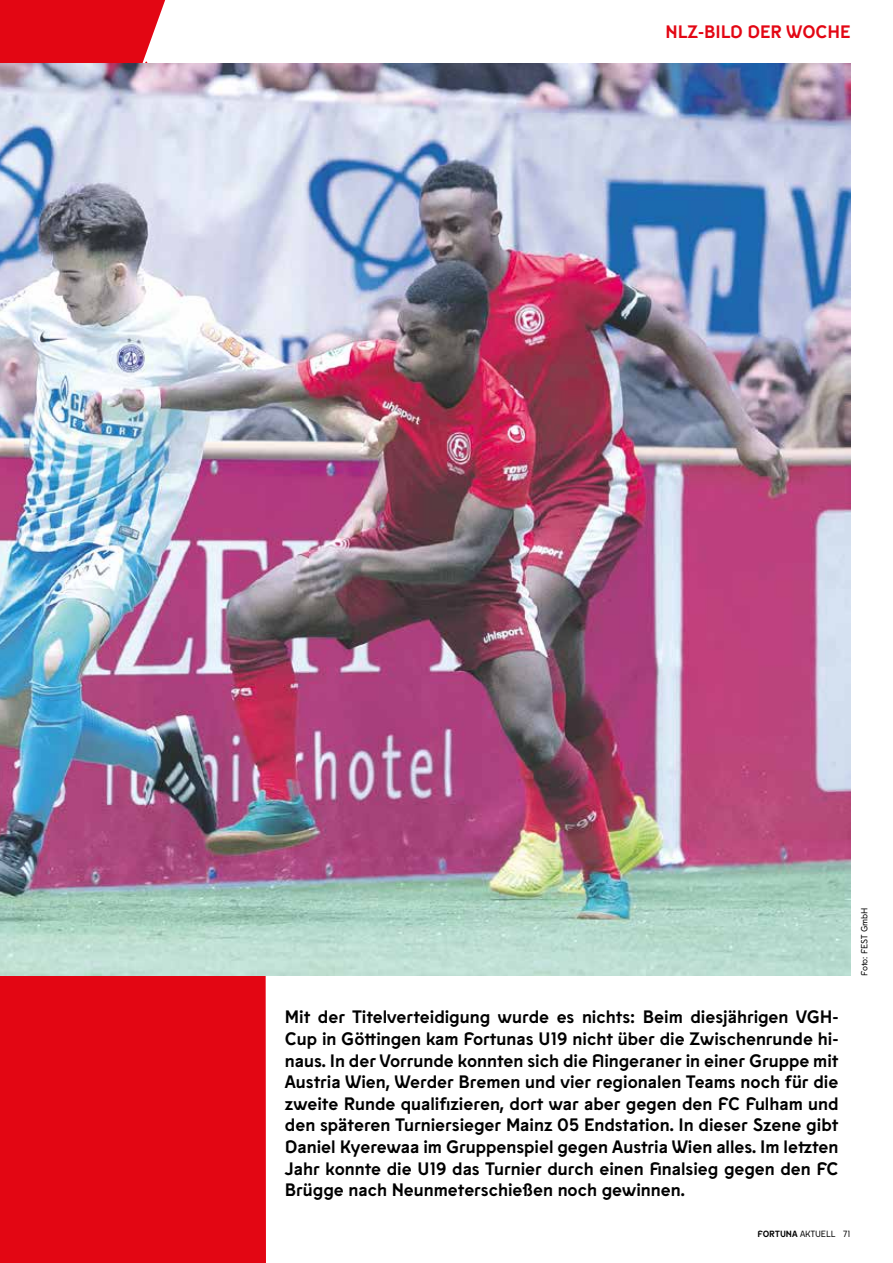
<style>
.page{position:relative;width:893px;height:1263px;background:#fff}
.page>*{position:absolute;margin:0;border:0;box-sizing:border-box;transform-origin:0 0}
.t1{font:700 18px/21.6px "Fortuna Sans";color:#000;text-align:justify}
.t2{font:700 18px "Fortuna Sans";color:#e30613}
.t3{font:9px "Fortuna Sans";color:#000}
.s1{font-weight:700}
</style>
<div class="page">
<svg style="left:0;top:0;width:266px;height:1263px;background:#e41925"></svg>
<img style="left:0;top:64px;width:850px;height:912px">
<p class="t2" style="left:666px;top:17px;width:186px">NLZ-BILD DER WOCHE</p>
<p class="t3" style="left:858px;top:976px;width:70px;rotate:-90deg">Foto: FEST GmbH</p>
<p class="t1" style="left:285px;top:1005px;width:555px">Mit der Titelverteidigung wurde es nichts: Beim diesjährigen VGH-Cup in Göttingen kam Fortunas U19 nicht über die Zwischenrunde hi&shy;naus. In der Vorrunde konnten sich die Flingeraner in einer Gruppe mit Austria Wien, Werder Bremen und vier regionalen Teams noch für die zweite Runde qualifizieren, dort war aber gegen den FC Fulham und den späteren Turniersieger Mainz 05 Endstation. In dieser Szene gibt Daniel Kyerewaa im Gruppenspiel gegen Austria Wien alles. Im letzten Jahr konnte die U19 das Turnier durch einen Finalsieg gegen den FC Brügge nach Neunmeterschießen noch gewinnen.</p>
<p class="t3" style="left:757px;top:1227px;width:95px"><span class="s1">FORTUNA</span> AKTUELL 71</p>
</div>
